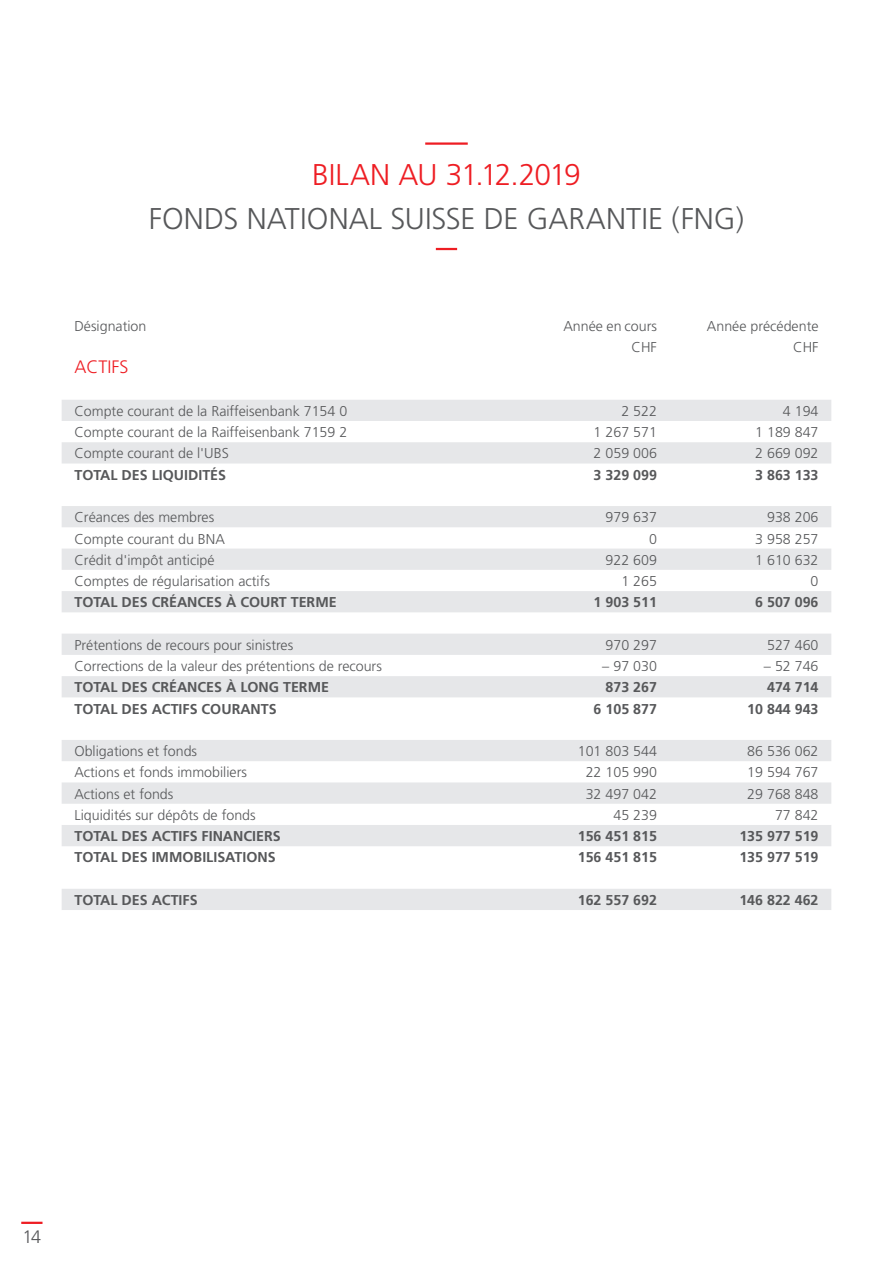
<style>
.page{position:relative;width:893px;height:1263px;background:#fff}
.page>*{position:absolute;margin:0;border:0;box-sizing:border-box;transform-origin:0 0}
.Subline{font:300 30px "Frutiger";letter-spacing:.005em;color:#57585a}
.Headline{font:300 30px "Frutiger";letter-spacing:-.03em;color:#ee1d23}
.Text_bold{font:300 18px "Frutiger";color:#ee1d23}
.t1{font:300 18px "Frutiger";color:#57585a}
.Tabellentext{font:300 14.25px "Frutiger";color:#57585a}
.Tabellentext-2{font:700 14.25px "Frutiger";color:#57585a}
</style>
<div class="page">
<hr style="left:21px;top:1222px;width:22px;height:2px;background:#ee1d23">
<hr style="left:425px;top:142px;width:43px;height:3px;background:#ee1d23">
<hr style="left:436px;top:248px;width:21px;height:2px;background:#ee1d23">
<svg style="left:62px;top:400px;width:769px;height:510px"></svg>
<p class="Headline" style="left:312px;top:158px;width:270px">BILAN AU 31.12.2019</p>
<p class="Subline" style="left:149px;top:201px;width:597px">FONDS NATIONAL SUISSE DE GARANTIE (FNG)</p>
<p class="Tabellentext" style="left:74px;top:318px;width:74px">Désignation</p>
<p class="Text_bold" style="left:74px;top:357px;width:55px">ACTIFS</p>
<p class="Tabellentext" style="left:563px;top:318px;width:95px">Année en cours</p>
<p class="Tabellentext" style="left:632px;top:339px;width:27px">CHF</p>
<p class="Tabellentext" style="left:707px;top:318px;width:113px">Année précédente</p>
<p class="Tabellentext" style="left:793px;top:339px;width:27px">CHF</p>
<p class="Tabellentext" style="left:74px;top:403px;width:274px">Compte courant de la Raiffeisenbank 7154 0</p>
<p class="Tabellentext" style="left:621px;top:403px;width:37px">2 522</p>
<p class="Tabellentext" style="left:783px;top:403px;width:37px">4 194</p>
<p class="Tabellentext" style="left:74px;top:424px;width:274px">Compte courant de la Raiffeisenbank 7159 2</p>
<p class="Tabellentext" style="left:594px;top:424px;width:65px">1 267 571</p>
<p class="Tabellentext" style="left:755px;top:424px;width:65px">1 189 847</p>
<p class="Tabellentext" style="left:74px;top:445px;width:156px">Compte courant de l'UBS</p>
<p class="Tabellentext" style="left:594px;top:445px;width:65px">2 059 006</p>
<p class="Tabellentext" style="left:755px;top:445px;width:65px">2 669 092</p>
<p class="Tabellentext-2" style="left:74px;top:466px;width:153px">TOTAL DES LIQUIDITÉS</p>
<p class="Tabellentext-2" style="left:594px;top:466px;width:65px">3 329 099</p>
<p class="Tabellentext-2" style="left:755px;top:466px;width:65px">3 863 133</p>
<p class="Tabellentext" style="left:74px;top:509px;width:141px">Créances des membres</p>
<p class="Tabellentext" style="left:605px;top:509px;width:53px">979 637</p>
<p class="Tabellentext" style="left:767px;top:509px;width:53px">938 206</p>
<p class="Tabellentext" style="left:74px;top:530px;width:152px">Compte courant du BNA</p>
<p class="Tabellentext" style="left:649px;top:530px;width:9px">0</p>
<p class="Tabellentext" style="left:755px;top:530px;width:65px">3 958 257</p>
<p class="Tabellentext" style="left:74px;top:552px;width:142px">Crédit d'impôt anticipé</p>
<p class="Tabellentext" style="left:605px;top:552px;width:53px">922 609</p>
<p class="Tabellentext" style="left:755px;top:552px;width:65px">1 610 632</p>
<p class="Tabellentext" style="left:74px;top:573px;width:197px">Comptes de régularisation actifs</p>
<p class="Tabellentext" style="left:621px;top:573px;width:37px">1 265</p>
<p class="Tabellentext" style="left:811px;top:573px;width:9px">0</p>
<p class="Tabellentext-2" style="left:74px;top:594px;width:264px">TOTAL DES CRÉANCES À COURT TERME</p>
<p class="Tabellentext-2" style="left:594px;top:594px;width:65px">1 903 511</p>
<p class="Tabellentext-2" style="left:755px;top:594px;width:65px">6 507 096</p>
<p class="Tabellentext" style="left:74px;top:637px;width:220px">Prétentions de recours pour sinistres</p>
<p class="Tabellentext" style="left:605px;top:637px;width:53px">970 297</p>
<p class="Tabellentext" style="left:767px;top:637px;width:53px">527 460</p>
<p class="Tabellentext" style="left:74px;top:658px;width:309px">Corrections de la valeur des prétentions de recours</p>
<p class="Tabellentext" style="left:602px;top:658px;width:56px">– 97 030</p>
<p class="Tabellentext" style="left:764px;top:658px;width:56px">– 52 746</p>
<p class="Tabellentext-2" style="left:74px;top:679px;width:256px">TOTAL DES CRÉANCES À LONG TERME</p>
<p class="Tabellentext-2" style="left:605px;top:679px;width:53px">873 267</p>
<p class="Tabellentext-2" style="left:767px;top:679px;width:53px">474 714</p>
<p class="Tabellentext-2" style="left:74px;top:700px;width:204px">TOTAL DES ACTIFS COURANTS</p>
<p class="Tabellentext-2" style="left:594px;top:700px;width:65px">6 105 877</p>
<p class="Tabellentext-2" style="left:747px;top:700px;width:73px">10 844 943</p>
<p class="Tabellentext" style="left:74px;top:743px;width:124px">Obligations et fonds</p>
<p class="Tabellentext" style="left:578px;top:743px;width:81px">101 803 544</p>
<p class="Tabellentext" style="left:747px;top:743px;width:73px">86 536 062</p>
<p class="Tabellentext" style="left:74px;top:764px;width:174px">Actions et fonds immobiliers</p>
<p class="Tabellentext" style="left:586px;top:764px;width:73px">22 105 990</p>
<p class="Tabellentext" style="left:747px;top:764px;width:73px">19 594 767</p>
<p class="Tabellentext" style="left:74px;top:786px;width:100px">Actions et fonds</p>
<p class="Tabellentext" style="left:586px;top:786px;width:73px">32 497 042</p>
<p class="Tabellentext" style="left:747px;top:786px;width:73px">29 768 848</p>
<p class="Tabellentext" style="left:74px;top:807px;width:183px">Liquidités sur dépôts de fonds</p>
<p class="Tabellentext" style="left:613px;top:807px;width:45px">45 239</p>
<p class="Tabellentext" style="left:775px;top:807px;width:45px">77 842</p>
<p class="Tabellentext-2" style="left:74px;top:828px;width:208px">TOTAL DES ACTIFS FINANCIERS</p>
<p class="Tabellentext-2" style="left:578px;top:828px;width:81px">156 451 815</p>
<p class="Tabellentext-2" style="left:739px;top:828px;width:81px">135 977 519</p>
<p class="Tabellentext-2" style="left:74px;top:849px;width:203px">TOTAL DES IMMOBILISATIONS</p>
<p class="Tabellentext-2" style="left:578px;top:849px;width:81px">156 451 815</p>
<p class="Tabellentext-2" style="left:739px;top:849px;width:81px">135 977 519</p>
<p class="Tabellentext-2" style="left:74px;top:892px;width:125px">TOTAL DES ACTIFS</p>
<p class="Tabellentext-2" style="left:578px;top:892px;width:81px">162 557 692</p>
<p class="Tabellentext-2" style="left:739px;top:892px;width:81px">146 822 462</p>
<p class="t1" style="left:22px;top:1227px;width:20px">14</p>
</div>
